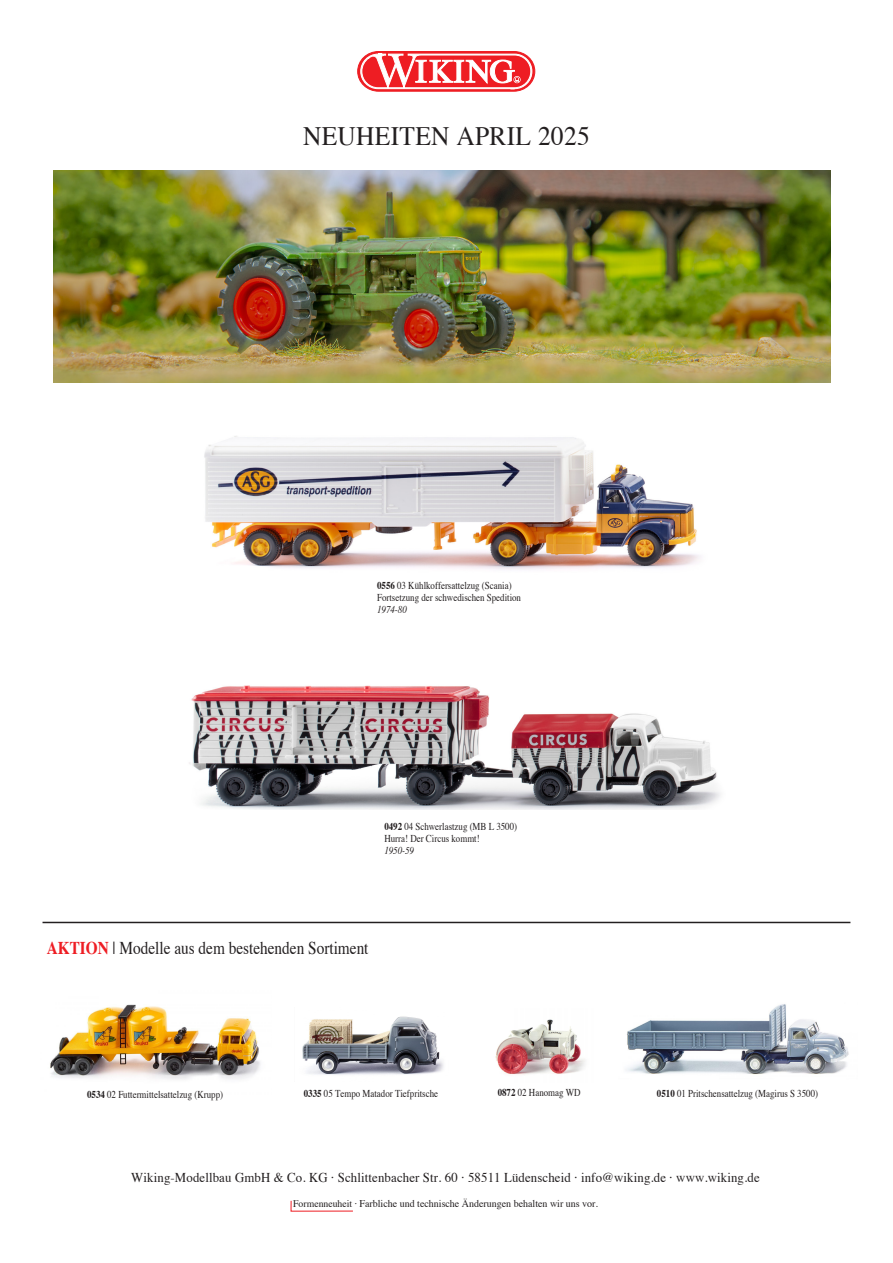
<style>
.page{position:relative;width:893px;height:1263px;background:#fff}
.page>*{position:absolute;margin:0;border:0;box-sizing:border-box;transform-origin:0 0}
.t1{font:26.55px "Times";letter-spacing:.01em;color:#231f20;scale:.96 1}
.WIKING_Bez{font:18px "Times";color:#231f20;scale:.85 1}
.Fließtxt{font:13.5px "Times";letter-spacing:.01em;color:#231f20;scale:.95 1}
.WIKING_Bez-2{font:10.5px "Times";color:#231f20;scale:.85 1}
.WIKING_Bez-3{font:italic 10.5px "Times";color:#231f20;scale:.85 1}
.t2{font:10.35px "Times";color:#231f20;scale:.96 1}
.s1{font-weight:700}
.s2{font-weight:700;color:#ee1d23}
.s3{font-size:10.2px}
</style>
<div class="page">
<svg style="left:358px;top:51px;width:177px;height:40px"></svg>
<img style="left:53px;top:170px;width:777px;height:213px">
<img style="left:204px;top:436px;width:496px;height:134px">
<img style="left:189px;top:685px;width:532px;height:124px">
<svg style="left:290px;top:1200px;width:63px;height:12px"></svg>
<img style="left:626px;top:1004px;width:223px;height:71px">
<img style="left:302px;top:1016px;width:142px;height:59px">
<img style="left:50px;top:1004px;width:210px;height:76px">
<hr style="left:43px;top:922px;width:807px;height:1px;background:#231f20">
<img style="left:495px;top:1019px;width:90px;height:56px">
<p class="t1" style="left:303px;top:111px;width:300px">NEUHEITEN APRIL 2025</p>
<p class="WIKING_Bez-2" style="left:377px;top:576px;width:160px"><span class="s1">0556</span> 03 Kühlkoffersattelzug (Scania)</p>
<p class="WIKING_Bez-2" style="left:377px;top:587px;width:171px">Fortsetzung der schwedischen Spedition</p>
<p class="WIKING_Bez-3" style="left:377px;top:603px;width:36px">1974-80</p>
<p class="WIKING_Bez-2" style="left:384px;top:817px;width:158px"><span class="s1">0492</span> 04 Schwerlastzug (MB L 3500)</p>
<p class="WIKING_Bez-2" style="left:384px;top:828px;width:114px">Hurra! Der Circus kommt!</p>
<p class="WIKING_Bez-3" style="left:384px;top:844px;width:36px">1950-59</p>
<p class="WIKING_Bez" style="left:47px;top:931px;width:380px"><span class="s2">AKTION</span> | Modelle aus dem bestehenden Sortiment</p>
<p class="WIKING_Bez-2" style="left:87px;top:1084px;width:162px"><span class="s1">0534</span> 02 Futtermittelsattelzug (Krupp)</p>
<p class="WIKING_Bez-2" style="left:304px;top:1083px;width:160px"><span class="s1">0335</span> 05 Tempo Matador Tiefpritsche</p>
<p class="WIKING_Bez-2" style="left:498px;top:1083px;width:99px"><span class="s1">0872</span> 02 Hanomag WD</p>
<p class="WIKING_Bez-2" style="left:657px;top:1084px;width:191px"><span class="s1">0510</span> 01 Pritschensattelzug (Magirus S 3500)</p>
<p class="Fließtxt" style="left:131px;top:1165px;width:663px">Wiking-Modellbau GmbH &amp; Co. KG · Schlittenbacher Str. 60 · 58511 Lüdenscheid · info@wiking.de · www.wiking.de</p>
<p class="t2" style="left:293px;top:1194px;width:319px"><span class="s3">Formenneuheit ·</span> Farbliche und technische Änderungen behalten wir uns vor.</p>
</div>
